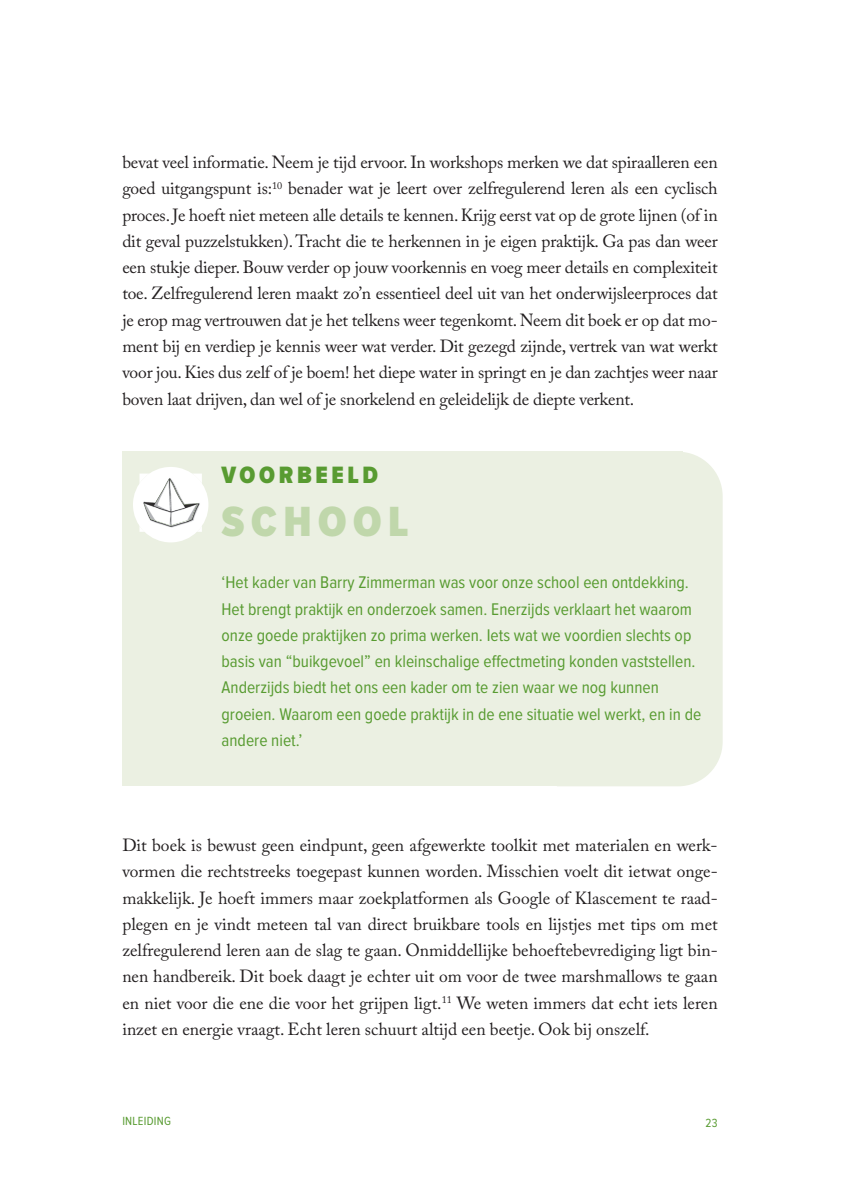
<style>
.page{position:relative;width:843px;height:1193px;background:#fff}
.page>*{position:absolute;margin:0;border:0;box-sizing:border-box;transform-origin:0 0}
.t1{font:900 43.75px "Proxima Nova Cond";letter-spacing:.15em;color:#c0d7ab}
.t2{font:900 24.5px "Proxima Nova Cond";letter-spacing:.15em;color:#589b31}
.t3{font:17.5px/26.2px "Adobe Caslon Pro";letter-spacing:-.01em;color:#231f20;text-align:justify}
.t4{font:17.5px/26.2px "Proxima Nova Cond";color:#589b31}
.t5{font:12.25px "Proxima Nova Cond";letter-spacing:.02em;color:#589b31}
</style>
<div class="page">
<svg style="left:557px;top:452px;width:166px;height:334px;fill:#ebf0e2"></svg>
<div style="left:122px;top:451px;width:561px;height:48px;background:#ebf0e2"></div>
<div style="left:122px;top:491px;width:561px;height:64px;background:#ebf0e2"></div>
<div style="left:122px;top:534px;width:561px;height:42px;background:#ebf0e2"></div>
<div style="left:122px;top:564px;width:561px;height:195px;background:#ebf0e2"></div>
<div style="left:122px;top:748px;width:561px;height:37px;background:#ebf0e2"></div>
<div style="left:133px;top:467px;width:75px;height:75px;background:#fff;border-radius:50%"></div>
<img style="left:139px;top:473px;width:63px;height:58px">
<img style="left:144px;top:478px;width:54px;height:47px">
<p class="t3" style="left:122px;top:149px;width:597px">bevat veel informatie. Neem je tijd ervoor. In workshops merken we dat spiraalleren een goed uitgangspunt is:<sup>10</sup> benader wat je leert over zelfregulerend leren als een cyclisch proces. Je hoeft niet meteen alle details te kennen. Krijg eerst vat op de grote lijnen (of in dit geval puzzelstukken). Tracht die te herkennen in je eigen praktijk. Ga pas dan weer een stukje dieper. Bouw verder op jouw voorkennis en voeg meer details en complexiteit toe. Zelfregulerend leren maakt zo’n essentieel deel uit van het onderwijsleerproces dat je erop mag vertrouwen dat je het telkens weer tegenkomt. Neem dit boek er op dat mo&shy;ment bij en verdiep je kennis weer wat verder. Dit gezegd zijnde, vertrek van wat werkt voor jou. Kies dus zelf of je boem! het diepe water in springt en je dan zachtjes weer naar boven laat drijven, dan wel of je snorkelend en geleidelijk de diepte verkent.</p>
<h2 class="t2" style="left:222px;top:464px;width:158px">VOORBEELD</h2>
<h1 class="t1" style="left:222px;top:501px;width:189px">SCHOOL</h1>
<p class="t4" style="left:222px;top:570px;width:481px">‘Het kader van Barry Zimmerman was voor onze school een ontdekking.<br>Het brengt praktijk en onderzoek samen. Enerzijds verklaart het waarom onze goede praktijken zo prima werken. Iets wat we voordien slechts op basis van “buikgevoel ” en kleinschalige effectmeting konden vaststellen.<br>Anderzijds biedt het ons een kader om te zien waar we nog kunnen groeien. Waarom een goede praktijk in de ene situatie wel werkt, en in de andere niet.’</p>
<p class="t3" style="left:122px;top:831px;width:597px">Dit boek is bewust geen eindpunt, geen afgewerkte toolkit met materialen en werk&shy;vormen die rechtstreeks toegepast kunnen worden. Misschien voelt dit ietwat onge&shy;makkelijk. Je hoeft immers maar zoekplatformen als Google of Klascement te raad&shy;plegen en je vindt meteen tal van direct bruikbare tools en lijstjes met tips om met zelfregulerend leren aan de slag te gaan. Onmiddellijke behoeftebevrediging ligt bin&shy;nen handbereik. Dit boek daagt je echter uit om voor de twee marshmallows te gaan en niet voor die ene die voor het grijpen ligt.<sup>11</sup> We weten immers dat echt iets leren inzet en energie vraagt. Echt leren schuurt altijd een beetje. Ook bij onszelf.</p>
<p class="t5" style="left:122px;top:1115px;width:50px">INLEIDING</p>
<p class="t5" style="left:706px;top:1116px;width:14px">23</p>
</div>
